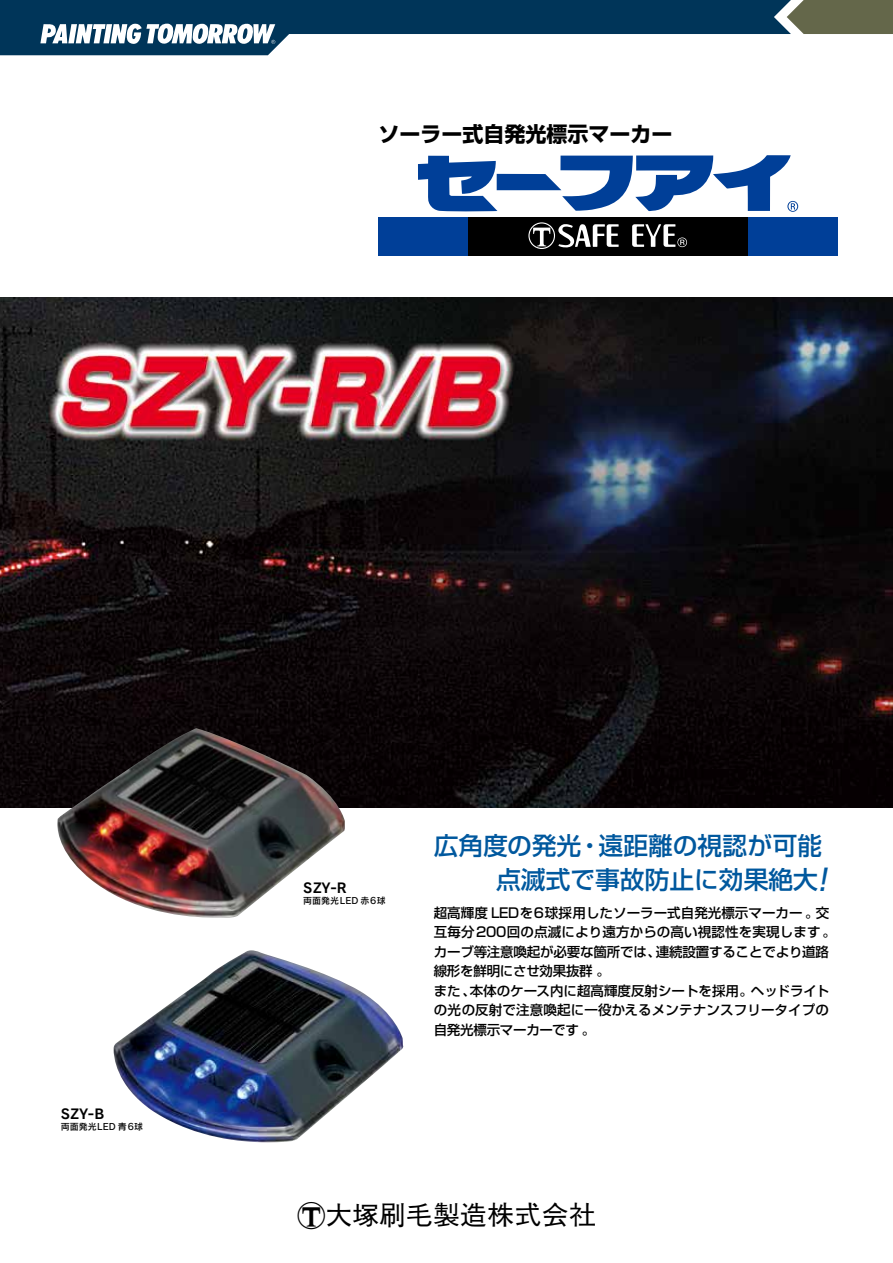
<style>
.page{position:relative;width:893px;height:1263px;background:#fff}
.page>*{position:absolute;margin:0;border:0;box-sizing:border-box;transform-origin:0 0}
.t1{font:27px "Maru T Font";color:#000}
.t2{font:500 24.75px/33.5px "Shin Go Pro";color:#00589e}
.t3{font:700 21px "Shin Go Pro";color:#000}
.t4{font:500 13.5px/19.5px "Shin Go Pro";color:#000}
.t5{font:13.5px "Rodin Pro B";color:#000}
.t6{font:9px "Rodin Pro DB";color:#000}
.s1{font-style:italic;font-size:29.7px}
.s2{font-size:28.5px}
</style>
<div class="page">
<div style="left:468px;top:217px;width:280px;height:38px;background:#000"></div>
<svg style="left:632px;top:224px;width:55px;height:23px"></svg>
<svg style="left:528px;top:222px;width:91px;height:27px"></svg>
<div style="left:378px;top:217px;width:90px;height:38px;background:#003f98"></div>
<div style="left:748px;top:217px;width:90px;height:38px;background:#003f98"></div>
<svg style="left:0;top:0;width:893px;height:55px"></svg>
<img style="left:0;top:298px;width:893px;height:510px">
<svg style="left:418px;top:155px;width:380px;height:57px"></svg>
<img style="left:114px;top:950px;width:289px;height:192px">
<img style="left:57px;top:728px;width:288px;height:190px">
<h3 class="t3" style="left:378px;top:117px;width:295px">ソーラー式自発光標示マーカー</h3>
<p class="t5" style="left:61px;top:1105px;width:45px">SZY-B</p>
<p class="t6" style="left:61px;top:1121px;width:84px">両面発光LED 青6球</p>
<p class="t5" style="left:303px;top:879px;width:45px">SZY-R</p>
<p class="t6" style="left:303px;top:895px;width:84px">両面発光 LED 赤6球</p>
<h2 class="t2" style="left:496px;top:826px;width:340px;text-indent:-62px">広角度の発光・遠距離の視認が可能点滅式で事故防止に効果絶大<span class="s1">!</span></h2>
<p class="t4" style="left:434px;top:901px;width:397px">超高輝度 LEDを6球採用したソーラー式自発光標示マーカー｡交互毎分200回の点滅により遠方からの高い視認性を実現します｡カーブ等注意喚起が必要な箇所では､連続設置することでより道路線形を鮮明にさせ効果抜群｡<br>また､本体のケース内に超高輝度反射シートを採用｡ヘッドライトの光の反射で注意喚起に一役かえるメンテナンスフリータイプの自発光標示マーカーです｡</p>
<h1 class="t1" style="left:297px;top:1202px;width:300px"><span class="s2">T</span>OK</h1>
</div>
